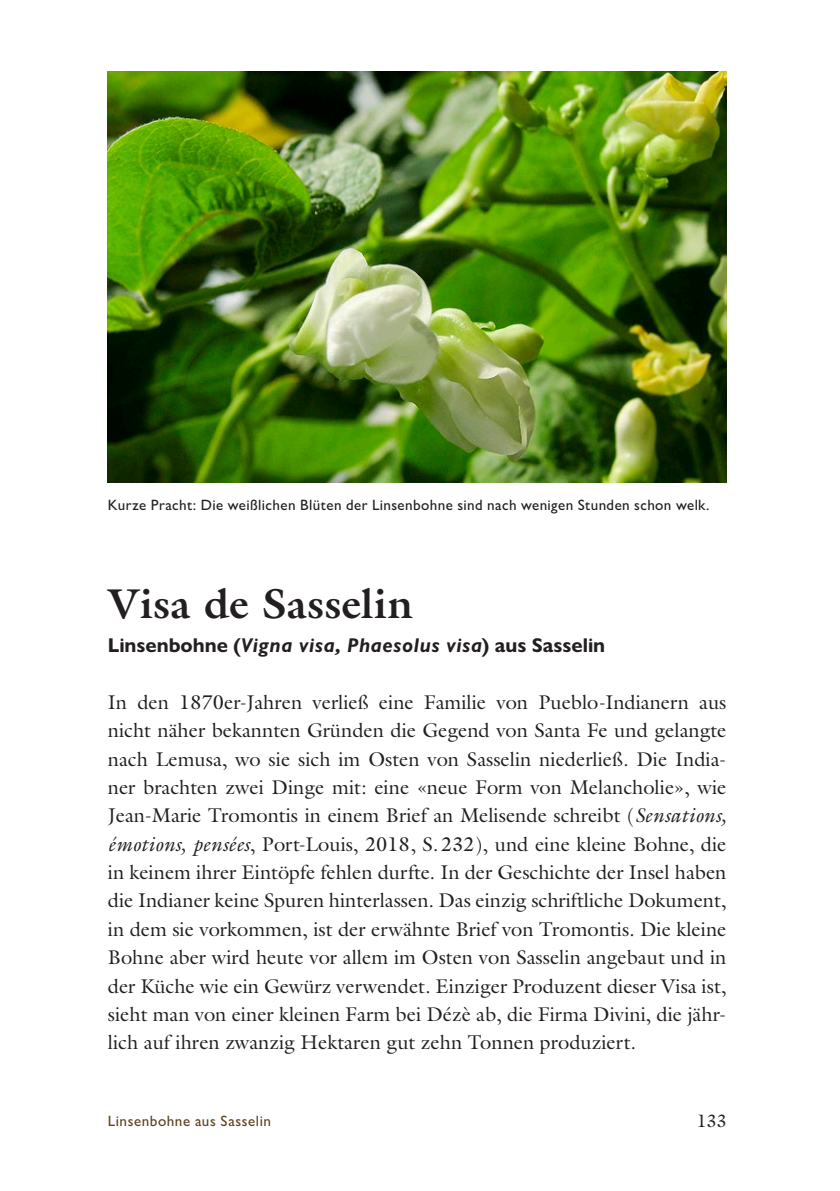
<style>
.page{position:relative;width:840px;height:1191px;background:#fff}
.page>*{position:absolute;margin:0;border:0;box-sizing:border-box;transform-origin:0 0}
.Titel{font:700 42px "Galliard Pro";letter-spacing:.01em;color:#231f20}
.Lauftext_stumpf{font:20px/28.4px "Galliard Pro";color:#231f20;text-align:justify}
.Titel-2{font:700 20px "Gill Sans Nova";color:#231f20}
.t1{font:18px "Galliard Pro";color:#231f20}
.Bildlegende{font:500 15px "Gill Sans Nova";letter-spacing:.025em;color:#231f20}
.t2{font:500 15px "Gill Sans Nova";letter-spacing:.035em;color:#5c421f}
.s1{font-style:italic}
</style>
<div class="page">
<img style="left:108px;top:71px;width:618px;height:411px">
<p class="Bildlegende" style="left:108px;top:496px;width:603px">Kurze Pracht: Die weißlichen Blüten der Linsenbohne sind nach wenigen Stunden schon welk.</p>
<p class="Titel" style="left:108px;top:576px;width:306px">Visa de Sasselin</p>
<p class="Titel-2" style="left:108px;top:633px;width:498px">Linsenbohne (<span class="s1">Vigna visa, Phaesolus visa</span>) aus Sasselin</p>
<p class="Lauftext_stumpf" style="left:108px;top:687px;width:620px">In den 1870er-Jahren verließ eine Familie von Pueblo-Indianern aus nicht näher bekannten Gründen die Gegend von Santa Fe und gelangte nach Lemusa, wo sie sich im Osten von Sasselin niederließ. Die India&shy;ner brachten zwei Dinge mit: eine «neue Form von Melancholie», wie Jean-Marie Tromontis in einem Brief an Melisende schreibt (<span class="s1">Sensations, émotions, pensées</span>, Port-Louis, 2018, S.232), und eine kleine Bohne, die in keinem ihrer Eintöpfe fehlen durfte. In der Geschichte der Insel haben die Indianer keine Spuren hinterlassen. Das einzig schriftliche Dokument, in dem sie vorkommen, ist der erwähnte Brief von Tromontis. Die kleine Bohne aber wird heute vor allem im Osten von Sasselin angebaut und in der Küche wie ein Gewürz verwendet. Einziger Produzent dieser Visa ist, sieht man von einer kleinen Farm bei Dézè ab, die Firma Divini, die jähr&shy;lich auf ihren zwanzig Hektaren gut zehn Tonnen produziert.</p>
<p class="t2" style="left:108px;top:1111px;width:165px">Linsenbohne aus Sasselin</p>
<p class="t1" style="left:696px;top:1108px;width:31px">133</p>
</div>
